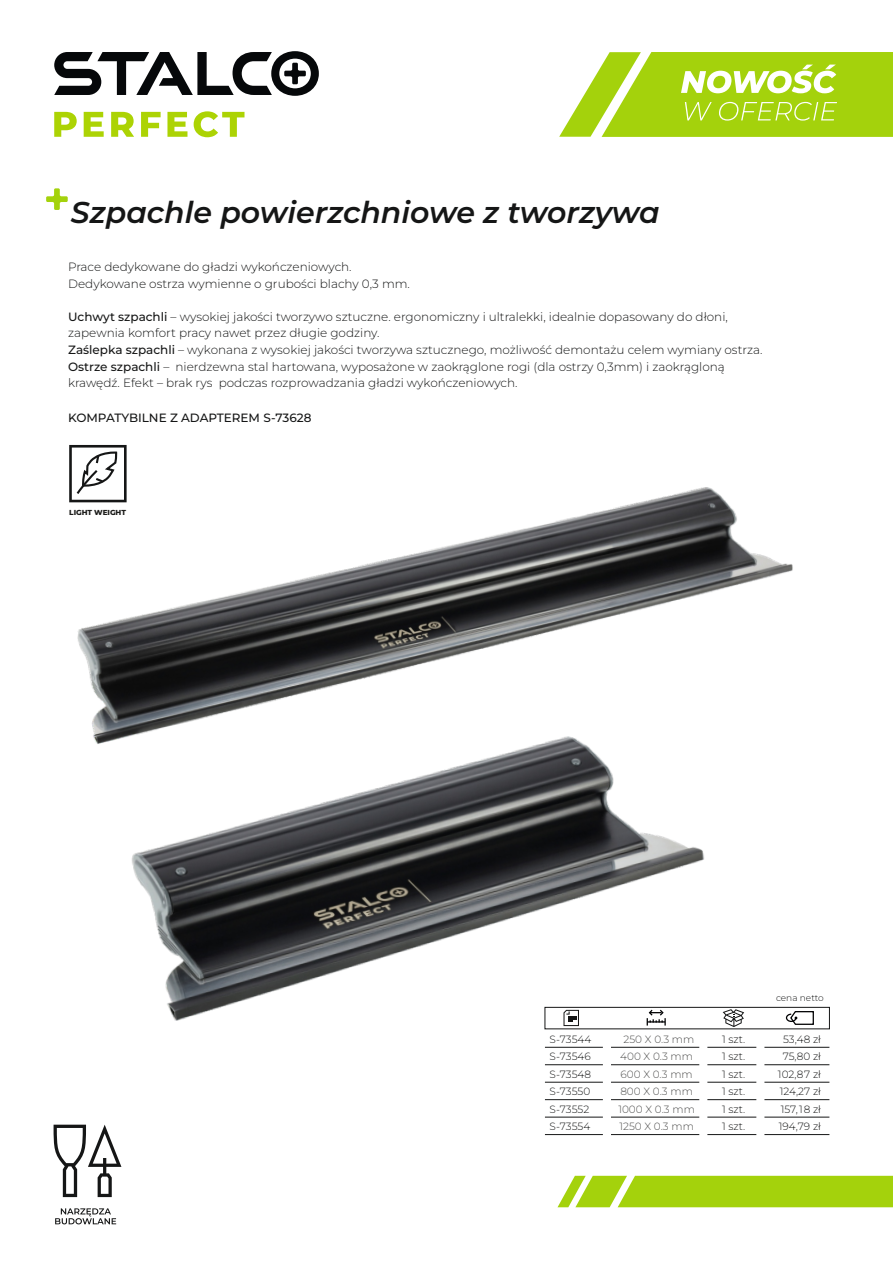
<style>
.page{position:relative;width:893px;height:1262px;background:#fff}
.page>*{position:absolute;margin:0;border:0;box-sizing:border-box;transform-origin:0 0}
.t1{font:italic 600 30px "Montserrat";color:#151616}
.t2{font:300 12px/16.5px "Montserrat";color:#151616}
.t3{font:500 12px "Montserrat";color:#151616}
.t4{font:300 10.5px/17.4px "Montserrat";color:#151616}
.t5{font:300 10.5px/17.4px "Montserrat";color:#4e4e4d;text-align:center}
.t6{font:300 9px "Montserrat";color:#151616}
.t7{font:800 7.2px "Montserrat";color:#1d1d1b}
.s1{font-weight:500}
</style>
<div class="page">
<svg style="left:46px;top:188px;width:22px;height:22px"></svg>
<svg style="left:69px;top:445px;width:58px;height:18px"></svg>
<div style="left:785px;top:1013px;width:11px;height:9px;border:1px solid #000102;border-radius:50%"></div>
<svg style="left:789px;top:1011px;width:25px;height:14px"></svg>
<div style="left:544px;top:1007px;width:285px;height:22px;border:1px solid #151616"></div>
<svg style="left:723px;top:1009px;width:21px;height:18px"></svg>
<hr style="left:707px;top:1047px;width:49px;height:1px;background:#151616">
<hr style="left:764px;top:1047px;width:65px;height:1px;background:#151616">
<hr style="left:545px;top:1134px;width:58px;height:1px;background:#151616">
<hr style="left:611px;top:1134px;width:88px;height:1px;background:#151616">
<hr style="left:707px;top:1134px;width:49px;height:1px;background:#151616">
<hr style="left:764px;top:1134px;width:65px;height:1px;background:#151616">
<hr style="left:545px;top:1116px;width:58px;height:1px;background:#151616">
<hr style="left:611px;top:1116px;width:88px;height:1px;background:#151616">
<hr style="left:707px;top:1116px;width:49px;height:1px;background:#151616">
<hr style="left:764px;top:1116px;width:65px;height:1px;background:#151616">
<hr style="left:545px;top:1099px;width:58px;height:1px;background:#151616">
<hr style="left:611px;top:1099px;width:88px;height:1px;background:#151616">
<hr style="left:707px;top:1099px;width:49px;height:1px;background:#151616">
<hr style="left:764px;top:1099px;width:65px;height:1px;background:#151616">
<hr style="left:545px;top:1082px;width:58px;height:1px;background:#151616">
<hr style="left:611px;top:1082px;width:88px;height:1px;background:#151616">
<hr style="left:707px;top:1082px;width:49px;height:1px;background:#151616">
<hr style="left:764px;top:1082px;width:65px;height:1px;background:#151616">
<hr style="left:545px;top:1064px;width:58px;height:1px;background:#151616">
<hr style="left:611px;top:1064px;width:88px;height:1px;background:#151616">
<hr style="left:707px;top:1064px;width:49px;height:1px;background:#151616">
<hr style="left:764px;top:1064px;width:65px;height:1px;background:#151616">
<svg style="left:557px;top:1175px;width:336px;height:32px;background:#acd623"></svg>
<svg style="left:55px;top:1208px;width:61px;height:16px"></svg>
<svg style="left:54px;top:1124px;width:67px;height:73px"></svg>
<svg style="left:54px;top:112px;width:23px;height:25px"></svg>
<svg style="left:84px;top:112px;width:20px;height:25px"></svg>
<svg style="left:111px;top:112px;width:23px;height:25px"></svg>
<svg style="left:141px;top:112px;width:20px;height:25px"></svg>
<svg style="left:167px;top:112px;width:20px;height:25px"></svg>
<svg style="left:194px;top:111px;width:50px;height:26px"></svg>
<svg style="left:54px;top:51px;width:265px;height:45px"></svg>
<svg style="left:559px;top:52px;width:334px;height:85px"></svg>
<img style="left:132px;top:767px;width:591px;height:281px">
<img style="left:69px;top:463px;width:724px;height:304px">
<h1 class="t1" style="left:71px;top:194px;width:590px">Szpachle powierzchniowe z tworzywa</h1>
<p class="t2" style="left:68px;top:259px;width:343px">Prace dedykowane do gładzi wykończeniowych.<br>Dedykowane ostrza wymienne o grubości blachy 0,3 mm.</p>
<p class="t2" style="left:68px;top:308px;width:696px"><span class="s1">Uchwyt szpachli</span> – wysokiej jakości tworzywo sztuczne. ergonomiczny i ultralekki, idealnie dopasowany do dłoni, zapewnia komfort pracy nawet przez długie godziny.<br><span class="s1">Zaślepka szpachli</span> – wykonana z wysokiej jakości tworzywa sztucznego, możliwość demontażu celem wymiany ostrza.<br><span class="s1">Ostrze szpachli</span> – nierdzewna stal hartowana, wyposażone w zaokrąglone rogi (dla ostrzy 0,3mm) i zaokrągloną krawędź. Efekt – brak rys podczas rozprowadzania gładzi wykończeniowych.</p>
<p class="t3" style="left:68px;top:410px;width:245px">KOMPATYBILNE Z ADAPTEREM S-73628</p>
<p class="t7" style="left:69px;top:508px;width:58px">LIGHT WEIGHT</p>
<p class="t6" style="left:776px;top:992px;width:49px">cena netto</p>
<p class="t4" style="left:549px;top:1030px;width:43px">S-73544<br>S-73546<br>S-73548<br>S-73550<br>S-73552<br>S-73554</p>
<p class="t4" style="left:778px;top:1030px;width:45px;text-align:center">53,48 zł<br>75,80 zł<br>102,87 zł<br>124,27 zł<br>157,18 zł<br>194,79 zł</p>
<p class="t5" style="left:618px;top:1030px;width:78px">250 X 0.3 mm<br>400 X 0.3 mm<br>600 X 0.3 mm<br>800 X 0.3 mm<br>1000 X 0.3 mm<br>1250 X 0.3 mm</p>
<p class="t4" style="left:722px;top:1030px;width:25px;text-align:justify">1 szt.<br>1 szt.<br>1 szt.<br>1 szt.<br>1 szt.<br>1 szt.</p>
</div>
